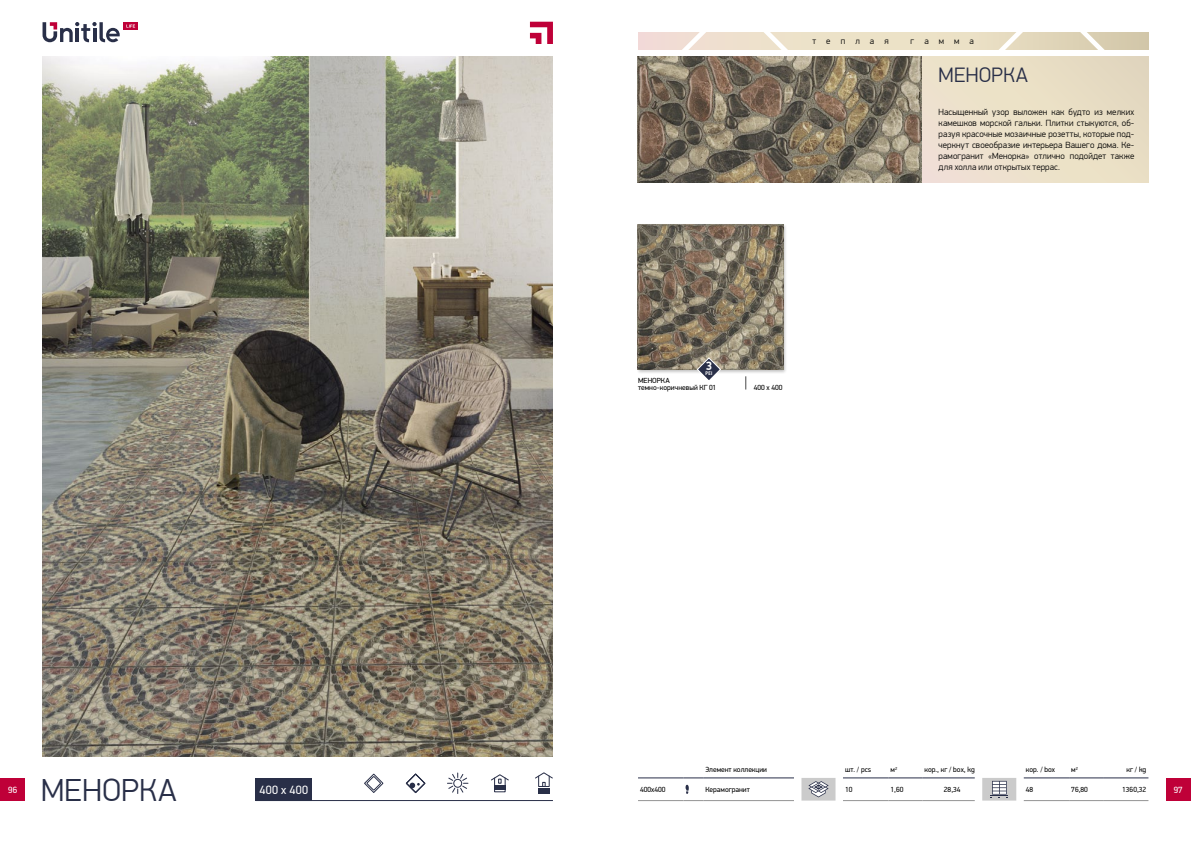
<style>
.page{position:relative;width:1191px;height:842px;background:#fff}
.page>*{position:absolute;margin:0;border:0;box-sizing:border-box;transform-origin:0 0}
.t1{font:300 32px "PF Din Display Pro";letter-spacing:.01em;color:#292f48}
.t2{font:300 21px "PF Din Display Pro";letter-spacing:.015em;color:#292f48}
.t3{font:12px "PF Din Display Pro";letter-spacing:.025em;color:#fff}
.t4{font:700 12px "PF Din Display Pro";color:#fff}
.t5{font:300 9px/11px "PF Din Display Pro";letter-spacing:.02em;color:#000;text-align:justify}
.t6{font:9px "PF Din Display Pro";color:#fff}
.t7{font:7.4px/7px "PF Din Display Pro";color:#000}
.t8{font:700 5px "Helios Cond C";color:#fff}
</style>
<div class="page">
<div style="left:255px;top:778px;width:57px;height:23px;background:#292f48"></div>
<hr style="left:256px;top:800px;width:297px;height:1px;background:#292f48">
<svg style="left:638px;top:33px;width:510px;height:17px;background:#e8dcc4"></svg>
<svg style="left:763px;top:32px;width:25px;height:18px"></svg>
<svg style="left:681px;top:32px;width:26px;height:18px"></svg>
<svg style="left:997px;top:32px;width:26px;height:18px"></svg>
<svg style="left:1079px;top:32px;width:26px;height:18px"></svg>
<div style="left:848px;top:57px;width:300px;height:125px;background:#ece1c7"></div>
<img style="left:43px;top:57px;width:510px;height:700px">
<svg style="left:530px;top:22px;width:23px;height:22px"></svg>
<svg style="left:123px;top:22px;width:15px;height:7px"></svg>
<svg style="left:126px;top:25px;width:9px;height:3px"></svg>
<svg style="left:43px;top:22px;width:77px;height:20px"></svg>
<div style="left:0;top:779px;width:24px;height:22px;background:#bf0038"></div>
<div style="left:1166px;top:779px;width:25px;height:22px;background:#bf0038"></div>
<div style="left:636px;top:223px;width:151px;height:151px;background:#000;opacity:.25"></div>
<img style="left:637px;top:224px;width:146px;height:146px">
<svg style="left:745px;top:376px;width:1px;height:13px"></svg>
<img style="left:638px;top:57px;width:283px;height:125px">
<svg style="left:696px;top:357px;width:25px;height:23px"></svg>
<svg style="left:364px;top:773px;width:20px;height:20px"></svg>
<div style="left:366px;top:776px;width:15px;height:14px;border:1px solid #292f48;border-radius:6px"></div>
<svg style="left:405px;top:773px;width:21px;height:21px"></svg>
<svg style="left:447px;top:773px;width:21px;height:20px"></svg>
<div style="left:494px;top:778px;width:11px;height:14px;border:1px solid #292f48"></div>
<svg style="left:491px;top:774px;width:18px;height:16px"></svg>
<svg style="left:535px;top:772px;width:18px;height:21px"></svg>
<svg style="left:683px;top:800px;width:20px;height:1px"></svg>
<hr style="left:703px;top:800px;width:91px;height:1px;background:#939393">
<hr style="left:843px;top:800px;width:45px;height:1px;background:#939393">
<hr style="left:922px;top:800px;width:52px;height:1px;background:#939393">
<hr style="left:1023px;top:800px;width:46px;height:1px;background:#939393">
<hr style="left:638px;top:777px;width:45px;height:1px;background:#292f48">
<svg style="left:683px;top:777px;width:20px;height:1px"></svg>
<hr style="left:703px;top:777px;width:91px;height:1px;background:#292f48">
<hr style="left:843px;top:777px;width:45px;height:1px;background:#292f48">
<hr style="left:888px;top:777px;width:34px;height:1px;background:#292f48">
<hr style="left:922px;top:777px;width:52px;height:1px;background:#292f48">
<hr style="left:1023px;top:777px;width:46px;height:1px;background:#292f48">
<hr style="left:1069px;top:777px;width:34px;height:1px;background:#292f48">
<hr style="left:1103px;top:777px;width:45px;height:1px;background:#292f48">
<hr style="left:888px;top:800px;width:34px;height:1px;background:#939393">
<hr style="left:1069px;top:800px;width:34px;height:1px;background:#939393">
<hr style="left:1103px;top:800px;width:45px;height:1px;background:#939393">
<hr style="left:638px;top:800px;width:45px;height:1px;background:#939393">
<svg style="left:685px;top:785px;width:4px;height:9px"></svg>
<svg style="left:801px;top:778px;width:215px;height:22px"></svg>
<p class="t5" style="left:812px;top:35px;width:78px">теплая</p>
<p class="t5" style="left:910px;top:35px;width:65px">гамма</p>
<h3 class="t4" style="left:705px;top:359px;width:8px">3</h3>
<p class="t8" style="left:705px;top:370px;width:8px">pEI</p>
<p class="t7" style="left:638px;top:377px;width:80px">Менорка<br>темно-коричневый КГ 01</p>
<p class="t7" style="left:753px;top:384px;width:30px">400 x 400</p>
<h2 class="t2" style="left:938px;top:63px;width:91px">Менорка</h2>
<p class="t5" style="left:938px;top:107px;width:197px">Насыщенный узор выложен как будто из мелких камешков морской гальки. Плитки стыкуются, об&shy;разуя красочные мозаичные розетты, которые под&shy;черкнут своеобразие интерьера Вашего дома. Ке&shy;рамогранит «Менорка» отлично подойдет также для холла или открытых террас.</p>
<p class="t7" style="left:705px;top:766px;width:63px">Элемент коллекции</p>
<p class="t7" style="left:845px;top:766px;width:28px">шт. / pcs</p>
<p class="t7" style="left:890px;top:766px;width:8px">м<sup>2</sup></p>
<p class="t7" style="left:924px;top:766px;width:52px">кор., кг / box, kg</p>
<p class="t7" style="left:1026px;top:766px;width:31px">кор. / box</p>
<p class="t7" style="left:1071px;top:766px;width:8px">м<sup>2</sup></p>
<p class="t7" style="left:1126px;top:766px;width:21px">кг / kg</p>
<h1 class="t1" style="left:41px;top:771px;width:137px">Менорка</h1>
<h3 class="t3" style="left:259px;top:783px;width:50px">400 х 400</h3>
<p class="t6" style="left:8px;top:785px;width:11px">96</p>
<p class="t6" style="left:1173px;top:785px;width:11px">97</p>
<p class="t7" style="left:640px;top:786px;width:27px">400х400</p>
<p class="t7" style="left:705px;top:786px;width:46px">Керамогранит</p>
<p class="t7" style="left:845px;top:786px;width:9px">10</p>
<p class="t7" style="left:890px;top:786px;width:14px">1,60</p>
<p class="t7" style="left:944px;top:786px;width:18px">28,34</p>
<p class="t7" style="left:1026px;top:786px;width:9px">48</p>
<p class="t7" style="left:1071px;top:786px;width:18px">76,80</p>
<p class="t7" style="left:1122px;top:786px;width:26px">1360,32</p>
</div>
